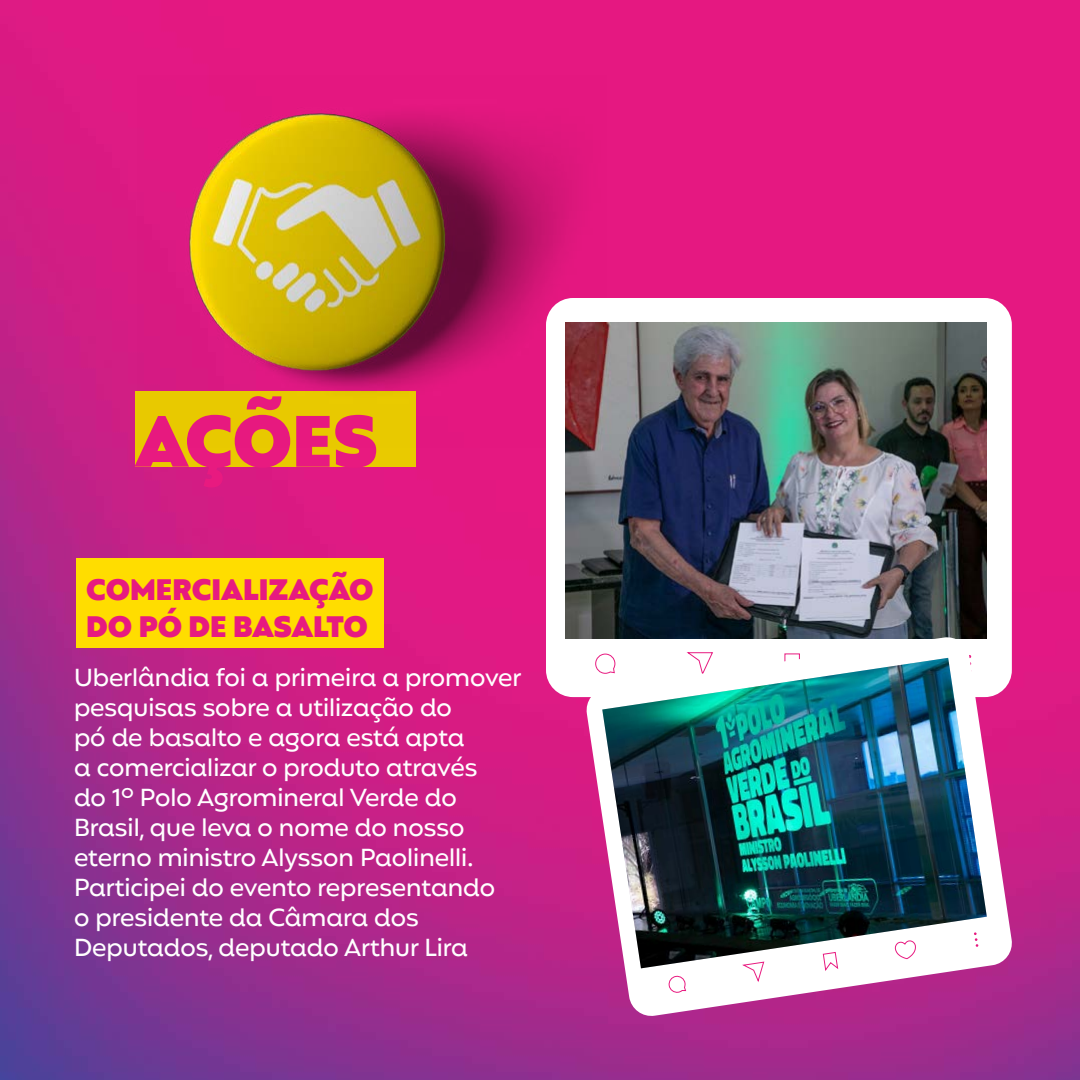
<style>
.page{position:relative;width:1080px;height:1080px;background:#fff}
.page>*{position:absolute;margin:0;border:0;box-sizing:border-box;transform-origin:0 0}
.t1{font:800 73.6px "Mangueira";letter-spacing:-.005em;color:#e81a80}
.t2{font:800 30.2px/37.6px "Mangueira";color:#e71a80}
.t3{font:500 25px/30px "Mangueira";color:#fff}
</style>
<div class="page">
<img style="left:0;top:0;width:1080px;height:1080px">
<div style="left:135px;top:391px;width:280px;height:76px;background:#e9ca00"></div>
<img style="left:138px;top:76px;width:469px;height:371px">
<div style="left:76px;top:558px;width:308px;height:90px;background:#fd0"></div>
<div style="left:546px;top:298px;width:466px;height:399px;background:#fff;border-radius:27px"></div>
<img style="left:565px;top:323px;width:421px;height:315px">
<svg style="left:585px;top:636px;width:428px;height:382px"></svg>
<svg style="left:669px;top:976px;width:17px;height:17px"></svg>
<svg style="left:743px;top:968px;width:22px;height:15px"></svg>
<svg style="left:823px;top:968px;width:15px;height:4px"></svg>
<img style="left:602px;top:658px;width:385px;height:310px">
<h1 class="t1" style="left:135px;top:398px;width:245px">AÇÕES</h1>
<p class="t2" style="left:86px;top:571px;width:289px">COMERCIALIZAÇÃO<br>DO PÓ DE BASALTO</p>
<p class="t3" style="left:74px;top:664px;width:449px">Uberlândia foi a primeira a promover pesquisas sobre a utilização do<br>pó de basalto e agora está apta<br>a comercializar o produto através<br>do 1º Polo Agromineral Verde do<br>Brasil, que leva o nome do nosso eterno ministro Alysson Paolinelli.<br>Participei do evento representando<br>o presidente da Câmara dos<br>Deputados, deputado Arthur Lira</p>
</div>
